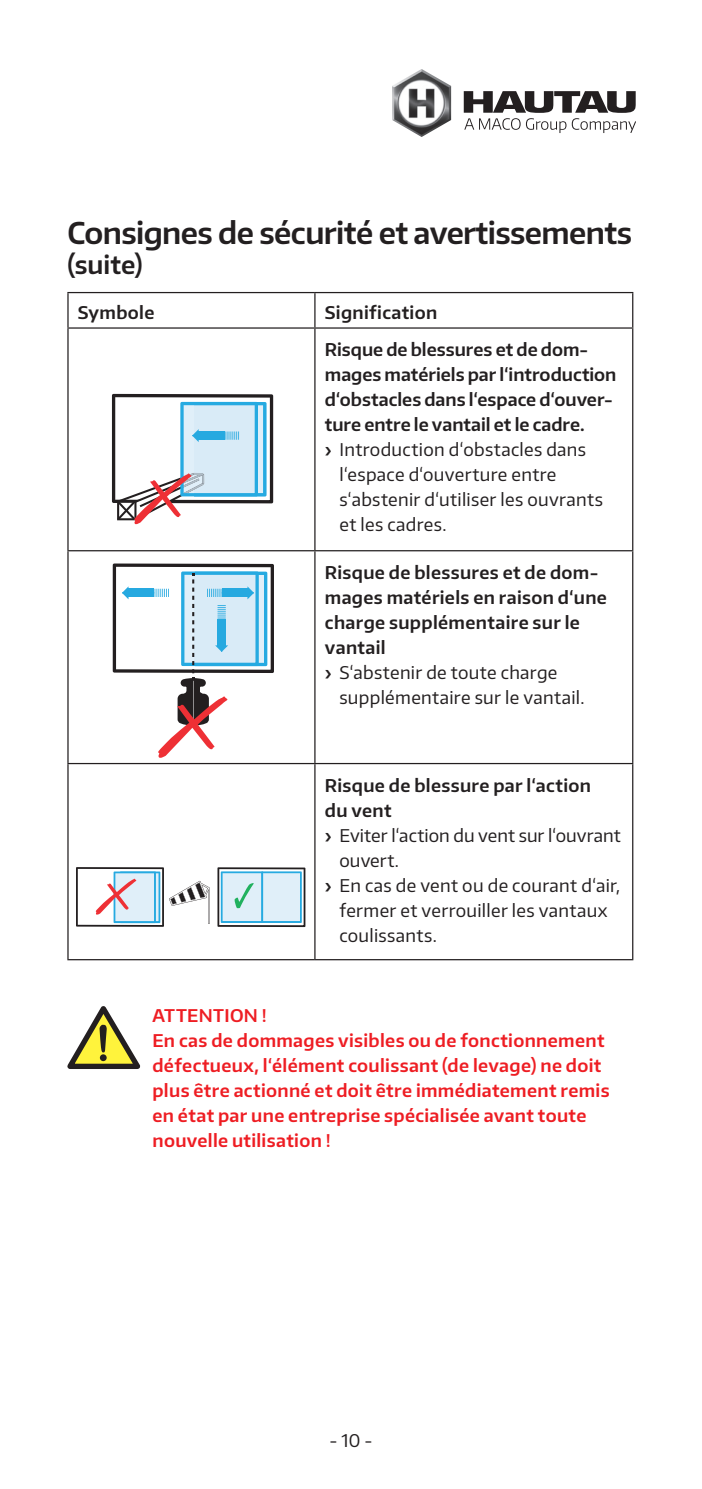
<style>
.page{position:relative;width:702px;height:1489px;background:#fff}
.page>*{position:absolute;margin:0;border:0;box-sizing:border-box;transform-origin:0 0}
.Bodytext_Tabstop_23{font:600 30px "Encode Sans Normal";letter-spacing:-.02em;color:#231f20}
.Bodytext_Tabstop_23-2{font:600 25px "Encode Sans Normal";color:#231f20}
.Body_7_10{font:17.5px/25px "Encode Sans Normal";letter-spacing:.02em;color:#231f20}
.Bodytext_Tabstop_26_458{font:600 17.5px/25px "Encode Sans Normal";letter-spacing:.02em;color:#ee1d23}
.Body_7_10-2{font:600 17.5px/25px "Encode Sans Normal";letter-spacing:.02em;color:#231f20}
.Body_7_10-3{font:600 17.5px/25px "Encode Sans Normal";color:#231f20}
.Bodytext_Tabstop_23-3{font:600 17.5px "Encode Sans Normal";letter-spacing:.02em;color:#231f20}
.s1{font-weight:600}
</style>
<div class="page">
<img style="left:392px;top:69px;width:59px;height:68px">
<svg style="left:463px;top:91px;width:172px;height:42px"></svg>
<hr style="left:67px;top:292px;width:248px;height:1px;background:#231f20">
<hr style="left:67px;top:293px;width:2px;height:34px;background:#231f20">
<hr style="left:315px;top:292px;width:318px;height:1px;background:#231f20">
<hr style="left:314px;top:293px;width:1px;height:34px;background:#231f20">
<hr style="left:632px;top:293px;width:1px;height:34px;background:#231f20">
<hr style="left:67px;top:327px;width:248px;height:1px;background:#231f20">
<hr style="left:67px;top:328px;width:2px;height:222px;background:#231f20">
<hr style="left:315px;top:327px;width:318px;height:1px;background:#231f20">
<hr style="left:314px;top:328px;width:1px;height:222px;background:#231f20">
<hr style="left:632px;top:328px;width:1px;height:222px;background:#231f20">
<hr style="left:67px;top:550px;width:248px;height:1px;background:#231f20">
<hr style="left:67px;top:551px;width:2px;height:212px;background:#231f20">
<hr style="left:315px;top:550px;width:318px;height:1px;background:#231f20">
<hr style="left:314px;top:551px;width:1px;height:212px;background:#231f20">
<hr style="left:632px;top:551px;width:1px;height:212px;background:#231f20">
<hr style="left:67px;top:763px;width:248px;height:1px;background:#231f20">
<hr style="left:67px;top:764px;width:2px;height:195px;background:#231f20">
<hr style="left:315px;top:763px;width:318px;height:1px;background:#231f20">
<hr style="left:314px;top:764px;width:1px;height:195px;background:#231f20">
<hr style="left:632px;top:764px;width:1px;height:195px;background:#231f20">
<hr style="left:67px;top:959px;width:248px;height:1px;background:#231f20">
<hr style="left:315px;top:959px;width:318px;height:1px;background:#231f20">
<svg style="left:112px;top:394px;width:161px;height:130px"></svg>
<svg style="left:113px;top:563px;width:161px;height:194px"></svg>
<svg style="left:76px;top:867px;width:134px;height:59px"></svg>
<svg style="left:217px;top:867px;width:88px;height:60px;background:#b9d4df"></svg>
<svg style="left:67px;top:1006px;width:74px;height:63px"></svg>
<p class="Bodytext_Tabstop_23" style="left:67px;top:213px;width:566px">Consignes de sécurité et avertissements</p>
<p class="Bodytext_Tabstop_23-2" style="left:67px;top:248px;width:77px">(suite)</p>
<p class="Bodytext_Tabstop_23-3" style="left:78px;top:301px;width:78px">Symbole</p>
<p class="Body_7_10-2" style="left:325px;top:300px;width:114px">Signification</p>
<p class="Body_7_10-3" style="left:325px;top:336px;width:293px">Risque de blessures et de dom&shy;mages matériels par l‘introduction d‘obstacles dans l‘espace d‘ouver&shy;ture entre le vantail et le cadre.</p>
<p class="Body_7_10" style="left:339px;top:436px;width:265px;text-indent:-15px"><span class="s1">›</span> Introduction d‘obstacles dans l‘espace d‘ouverture entre s‘abstenir d‘utiliser les ouvrants et les cadres.</p>
<p class="Body_7_10-2" style="left:325px;top:559px;width:283px">Risque de blessures et de dom&shy;mages matériels en raison d‘une charge supplémentaire sur le vantail</p>
<p class="Body_7_10" style="left:339px;top:659px;width:247px;text-indent:-15px"><span class="s1">›</span> S‘abstenir de toute charge supplémentaire sur le vantail.</p>
<p class="Body_7_10-2" style="left:325px;top:772px;width:267px">Risque de blessure par l‘action du vent</p>
<p class="Body_7_10" style="left:339px;top:822px;width:283px;text-indent:-15px"><span class="s1">›</span> Eviter l‘action du vent sur l‘ouvrant ouvert.</p>
<p class="Body_7_10" style="left:339px;top:872px;width:282px;text-indent:-15px"><span class="s1">›</span> En cas de vent ou de courant d‘air, fermer et verrouiller les vantaux coulissants.</p>
<p class="Bodytext_Tabstop_26_458" style="left:152px;top:1001px;width:458px">ATTENTION !<br>En cas de dommages visibles ou de fonctionnement défectueux, l‘élément coulissant (de levage) ne doit plus être actionné et doit être immédiatement remis en état par une entreprise spécialisée avant toute nouvelle utilisation !</p>
<p class="Body_7_10" style="left:329px;top:1426px;width:45px">- 10 -</p>
</div>
